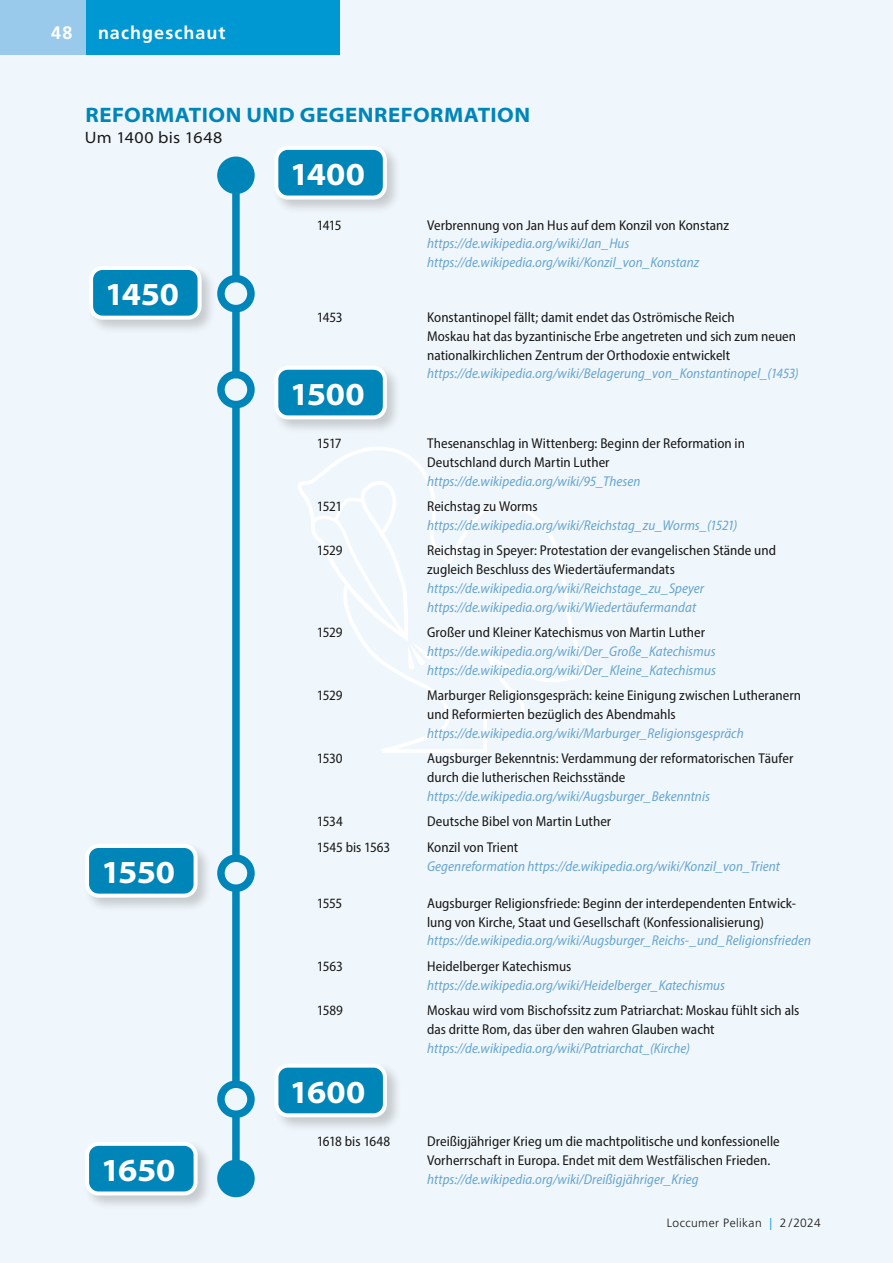
<style>
.page{position:relative;width:893px;height:1263px;background:#f0f7fc}
.page>*{position:absolute;margin:0;border:0;box-sizing:border-box;transform-origin:0 0}
.Tabelle_Head{font:700 semi-expanded 32.25px "Myriad Pro";letter-spacing:-.01em;color:#fff}
._1__ZwischenÜ{font:700 semi-expanded 21px "Myriad Pro";letter-spacing:.025em;color:#0085b9}
.t1{font:700 18px "Frutiger LT Pro";letter-spacing:.06em;color:#fff}
._1__ZwischenÜ-2{font:semi-expanded 16.5px "Myriad Pro";letter-spacing:.025em;color:#181716}
.Chronologie_Fließ{font:semi-condensed 14.25px/18.8px "Myriad Pro";color:#181716}
.Chronologie_Fließ-2{font:italic semi-condensed 14.25px/18.8px "Myriad Pro";letter-spacing:.005em;color:#67a5ce}
.Chronologie_Fließ-3{font:semi-condensed 14.25px "Myriad Pro";letter-spacing:-.025em;color:#181716}
.t2{font:300 12px "Frutiger LT Pro";letter-spacing:.035em;color:#181716}
.s1{color:#0098d3}
</style>
<div class="page">
<div style="left:81px;top:0;width:259px;height:54px;background:#0098d3"></div>
<div style="left:0;top:0;width:85px;height:54px;background:#99caeb"></div>
<svg style="left:298px;top:447px;width:293px;height:306px"></svg>
<svg style="left:310px;top:496px;width:122px;height:173px"></svg>
<div style="left:223px;top:163px;width:26px;height:25px;background:#0085b9;border-radius:50%"></div>
<div style="left:232px;top:190px;width:8px;height:87px;background:#0085b9"></div>
<div style="left:217px;top:157px;width:38px;height:37px;border:8px solid #0085b9;border-radius:50%"></div>
<div style="left:232px;top:309px;width:8px;height:66px;background:#0085b9"></div>
<div style="left:217px;top:275px;width:38px;height:37px;border:8px solid #0085b9;border-radius:50%"></div>
<div style="left:217px;top:371px;width:38px;height:37px;border:8px solid #0085b9;border-radius:50%"></div>
<div style="left:232px;top:407px;width:8px;height:451px;background:#0085b9"></div>
<div style="left:217px;top:854px;width:38px;height:38px;border:8px solid #0085b9;border-radius:50%"></div>
<div style="left:232px;top:891px;width:8px;height:193px;background:#0085b9"></div>
<div style="left:217px;top:1080px;width:38px;height:38px;border:8px solid #0085b9;border-radius:50%"></div>
<div style="left:223px;top:1166px;width:26px;height:25px;background:#0085b9;border-radius:50%"></div>
<div style="left:232px;top:1117px;width:8px;height:46px;background:#0085b9"></div>
<div style="left:217px;top:1160px;width:38px;height:37px;border:8px solid #0085b9;border-radius:50%"></div>
<div style="left:273px;top:144px;width:129px;height:70px;background:#181716;opacity:.2"></div>
<div style="left:276px;top:148px;width:109px;height:50px;background:#0085b9;border-radius:12px"></div>
<div style="left:274px;top:146px;width:113px;height:54px;border:4px solid #fff;border-radius:12px"></div>
<div style="left:273px;top:364px;width:129px;height:70px;background:#181716;opacity:.2"></div>
<div style="left:276px;top:368px;width:109px;height:49px;background:#0085b9;border-radius:12px"></div>
<div style="left:274px;top:366px;width:113px;height:53px;border:4px solid #fff;border-radius:12px"></div>
<div style="left:273px;top:1062px;width:129px;height:70px;background:#181716;opacity:.2"></div>
<div style="left:276px;top:1066px;width:109px;height:49px;background:#0085b9;border-radius:12px"></div>
<div style="left:274px;top:1063px;width:113px;height:54px;border:4px solid #fff;border-radius:12px"></div>
<div style="left:88px;top:265px;width:129px;height:69px;background:#181716;opacity:.2"></div>
<div style="left:91px;top:268px;width:109px;height:50px;background:#0085b9;border-radius:12px"></div>
<div style="left:89px;top:266px;width:113px;height:54px;border:4px solid #fff;border-radius:12px"></div>
<div style="left:84px;top:842px;width:129px;height:70px;background:#181716;opacity:.2"></div>
<div style="left:87px;top:846px;width:109px;height:50px;background:#0085b9;border-radius:12px"></div>
<div style="left:85px;top:844px;width:113px;height:54px;border:4px solid #fff;border-radius:12px"></div>
<div style="left:84px;top:1140px;width:129px;height:70px;background:#181716;opacity:.2"></div>
<div style="left:87px;top:1144px;width:109px;height:49px;background:#0085b9;border-radius:12px"></div>
<div style="left:85px;top:1142px;width:113px;height:53px;border:4px solid #fff;border-radius:12px"></div>
<p class="t1" style="left:165px;top:22px;width:47px">fragt</p>
<p class="t1" style="left:51px;top:22px;width:23px">48</p>
<p class="t1" style="left:98px;top:22px;width:129px">nachgeschaut</p>
<p class="_1__ZwischenÜ" style="left:85px;top:101px;width:446px">REFORMATION UND GEGENREFORMATION</p>
<p class="_1__ZwischenÜ-2" style="left:85px;top:127px;width:139px">Um 1400 bis 1648</p>
<p class="Tabelle_Head" style="left:290px;top:153px;width:77px">1400</p>
<p class="Tabelle_Head" style="left:105px;top:273px;width:76px">1450</p>
<p class="Tabelle_Head" style="left:101px;top:851px;width:76px">1550</p>
<p class="Tabelle_Head" style="left:101px;top:1148px;width:76px">1650</p>
<p class="Chronologie_Fließ" style="left:317px;top:215px;width:26px">1415</p>
<p class="Chronologie_Fließ" style="left:427px;top:215px;width:304px">Verbrennung von Jan Hus auf dem Konzil von Konstanz</p>
<p class="Chronologie_Fließ-2" style="left:427px;top:234px;width:204px">https://de.wikipedia.org/wiki/Jan_Hus</p>
<p class="Chronologie_Fließ-2" style="left:427px;top:253px;width:273px">https://de.wikipedia.org/wiki/Konzil_von_Konstanz</p>
<p class="Chronologie_Fließ" style="left:317px;top:308px;width:27px">1453</p>
<p class="Chronologie_Fließ" style="left:427px;top:308px;width:370px">Konstantinopel fällt; damit endet das Oströmische Reich<br>Moskau hat das byzantinische Erbe angetreten und sich zum neuen nationalkirchlichen Zentrum der Orthodoxie entwickelt</p>
<p class="Chronologie_Fließ-2" style="left:427px;top:364px;width:373px">https://de.wikipedia.org/wiki/Belagerung_von_Konstantinopel_(1453)</p>
<p class="Tabelle_Head" style="left:290px;top:372px;width:77px">1500</p>
<p class="Chronologie_Fließ" style="left:317px;top:434px;width:26px">1517</p>
<p class="Chronologie_Fließ" style="left:427px;top:434px;width:319px">Thesenanschlag in Wittenberg: Beginn der Reformation in<br>Deutschland durch Martin Luther</p>
<p class="Chronologie_Fließ-2" style="left:427px;top:471px;width:215px">https://de.wikipedia.org/wiki/95_Thesen</p>
<p class="Chronologie_Fließ" style="left:317px;top:497px;width:27px">1521</p>
<p class="Chronologie_Fließ" style="left:427px;top:497px;width:112px">Reichstag zu Worms</p>
<p class="Chronologie_Fließ-2" style="left:427px;top:515px;width:312px">https://de.wikipedia.org/wiki/Reichstag_zu_Worms_(1521)</p>
<p class="Chronologie_Fließ" style="left:317px;top:541px;width:27px">1529</p>
<p class="Chronologie_Fließ" style="left:427px;top:541px;width:350px">Reichstag in Speyer: Protestation der evangelischen Stände und zugleich Beschluss des Wiedertäufermandats</p>
<p class="Chronologie_Fließ-2" style="left:427px;top:579px;width:278px">https://de.wikipedia.org/wiki/Reichstage_zu_Speyer https://de.wikipedia.org/wiki/Wiedertäufermandat</p>
<p class="Chronologie_Fließ" style="left:317px;top:623px;width:27px">1529</p>
<p class="Chronologie_Fließ" style="left:427px;top:623px;width:279px">Großer und Kleiner Katechismus von Martin Luther</p>
<p class="Chronologie_Fließ-2" style="left:427px;top:642px;width:290px">https://de.wikipedia.org/wiki/Der_Große_Katechismus https://de.wikipedia.org/wiki/Der_Kleine_Katechismus</p>
<p class="Chronologie_Fließ" style="left:317px;top:686px;width:27px">1529</p>
<p class="Chronologie_Fließ" style="left:427px;top:686px;width:375px">Marburger Religionsgespräch: keine Einigung zwischen Lutheranern und Reformierten bezüglich des Abendmahls</p>
<p class="Chronologie_Fließ-2" style="left:427px;top:723px;width:318px">https://de.wikipedia.org/wiki/Marburger_Religionsgespräch</p>
<p class="Chronologie_Fließ" style="left:317px;top:749px;width:27px">1530</p>
<p class="Chronologie_Fließ" style="left:427px;top:749px;width:368px">Augsburger Bekenntnis: Verdammung der reformatorischen Täufer durch die lutherischen Reichsstände</p>
<p class="Chronologie_Fließ-2" style="left:427px;top:787px;width:284px">https://de.wikipedia.org/wiki/Augsburger_Bekenntnis</p>
<p class="Chronologie_Fließ" style="left:317px;top:812px;width:28px">1534</p>
<p class="Chronologie_Fließ" style="left:427px;top:812px;width:186px">Deutsche Bibel von Martin Luther</p>
<p class="Chronologie_Fließ" style="left:317px;top:838px;width:75px">1545 bis 1563</p>
<p class="Chronologie_Fließ" style="left:427px;top:838px;width:93px">Konzil von Trient</p>
<p class="Chronologie_Fließ-2" style="left:427px;top:856px;width:354px">Gegenreformation https://de.wikipedia.org/wiki/Konzil_von_Trient</p>
<p class="Chronologie_Fließ" style="left:317px;top:894px;width:27px">1555</p>
<p class="Chronologie_Fließ" style="left:427px;top:894px;width:370px">Augsburger Religionsfriede: Beginn der interdependenten Entwick&shy;lung von Kirche, Staat und Gesellschaft (Konfessionalisierung)</p>
<p class="Chronologie_Fließ-2" style="left:427px;top:931px;width:385px">https://de.wikipedia.org/wiki/Augsburger_Reichs-_und_Religionsfrieden</p>
<p class="Chronologie_Fließ" style="left:317px;top:957px;width:28px">1563</p>
<p class="Chronologie_Fließ" style="left:427px;top:957px;width:146px">Heidelberger Katechismus</p>
<p class="Chronologie_Fließ-2" style="left:427px;top:975px;width:299px">https://de.wikipedia.org/wiki/Heidelberger_Katechismus</p>
<p class="Chronologie_Fließ" style="left:317px;top:1001px;width:28px">1589</p>
<p class="Chronologie_Fließ" style="left:427px;top:1001px;width:374px">Moskau wird vom Bischofssitz zum Patriarchat: Moskau fühlt sich als das dritte Rom, das über den wahren Glauben wacht</p>
<p class="Chronologie_Fließ-2" style="left:427px;top:1038px;width:264px">https://de.wikipedia.org/wiki/Patriarchat_(Kirche)</p>
<p class="Tabelle_Head" style="left:290px;top:1070px;width:77px">1600</p>
<p class="Chronologie_Fließ-3" style="left:317px;top:1133px;width:75px">1618 bis 1648</p>
<p class="Chronologie_Fließ" style="left:427px;top:1132px;width:354px">Dreißigjähriger Krieg um die machtpolitische und konfessionelle<br>Vorherrschaft in Europa. Endet mit dem Westfälischen Frieden.</p>
<p class="Chronologie_Fließ-2" style="left:427px;top:1169px;width:273px">https://de.wikipedia.org/wiki/Dreißigjähriger_Krieg</p>
<p class="t2" style="left:667px;top:1215px;width:155px">Loccumer Pelikan <span class="s1">|</span> 2 /2024</p>
</div>
